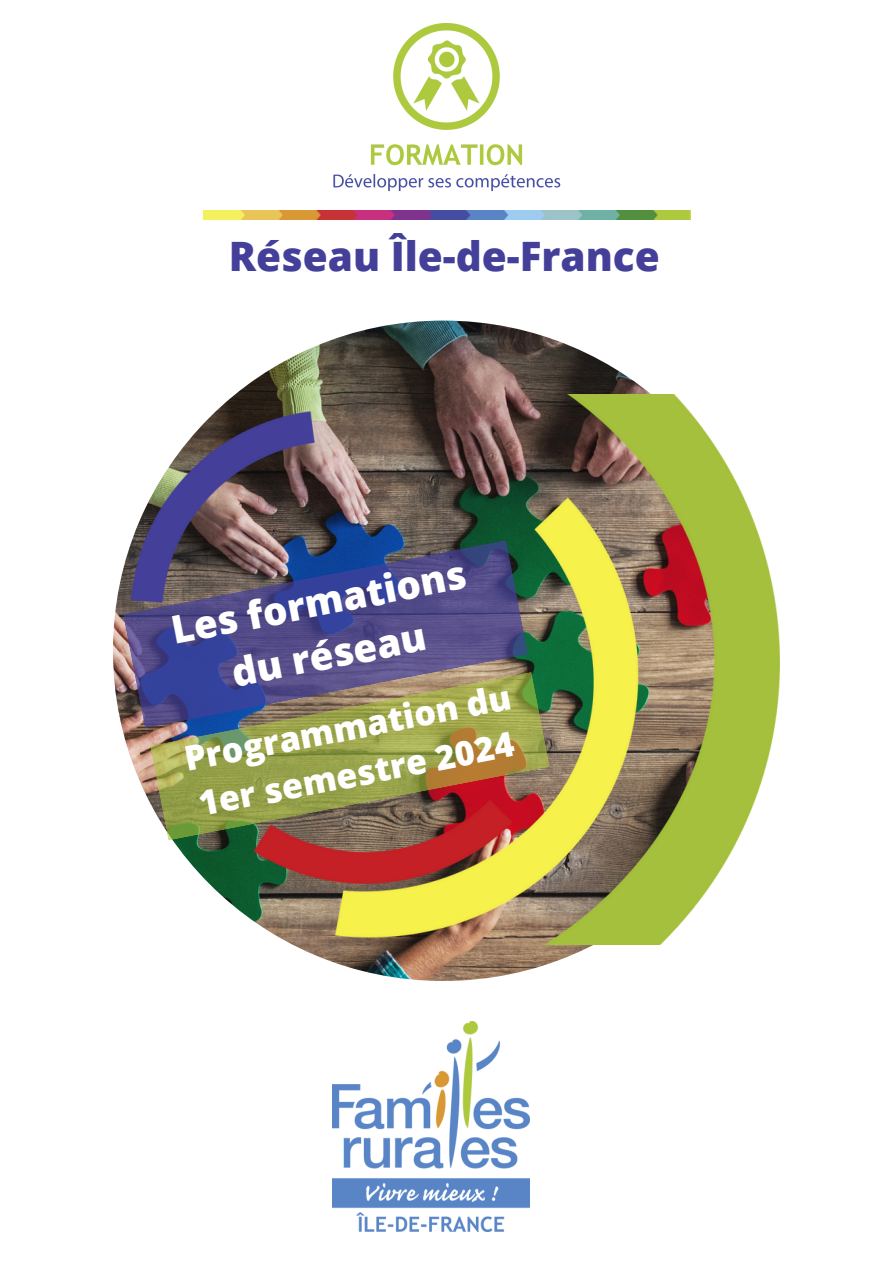
<style>
.page{position:relative;width:893px;height:1264px;background:#fff}
.page>*{position:absolute;margin:0;border:0;box-sizing:border-box;transform-origin:0 0}
.t1{font:800 40.5px "Open Sans";color:#44409a}
.t2{font:800 38.55px/53.4px "Open Sans";color:#fff;text-align:center}
.t3{font:800 34.05px "Open Sans";color:#fff}
</style>
<div class="page">
<img style="left:333px;top:24px;width:227px;height:167px">
<img style="left:203px;top:210px;width:487px;height:9px">
<img style="left:113px;top:320px;width:660px;height:660px;border-radius:50%">
<img style="left:333px;top:1021px;width:196px;height:210px">
<img style="left:131px;top:394px;width:648px;height:550px">
<svg style="left:150px;top:672px;width:399px;height:168px;background:#95844a"></svg>
<svg style="left:123px;top:540px;width:405px;height:188px;background:#5b5a7c"></svg>
<h1 class="t1" style="left:229px;top:227px;width:432px">Réseau Île-de-France</h1>
<p class="t2" style="left:166px;top:603px;width:301px;rotate:-11deg">Les formations du réseau</p>
<p class="t3" style="left:180px;top:735px;width:333px;rotate:-11deg">Programmation du</p>
<p class="t3" style="left:195px;top:780px;width:322px;rotate:-11deg">1er semestre 2024</p>
</div>
